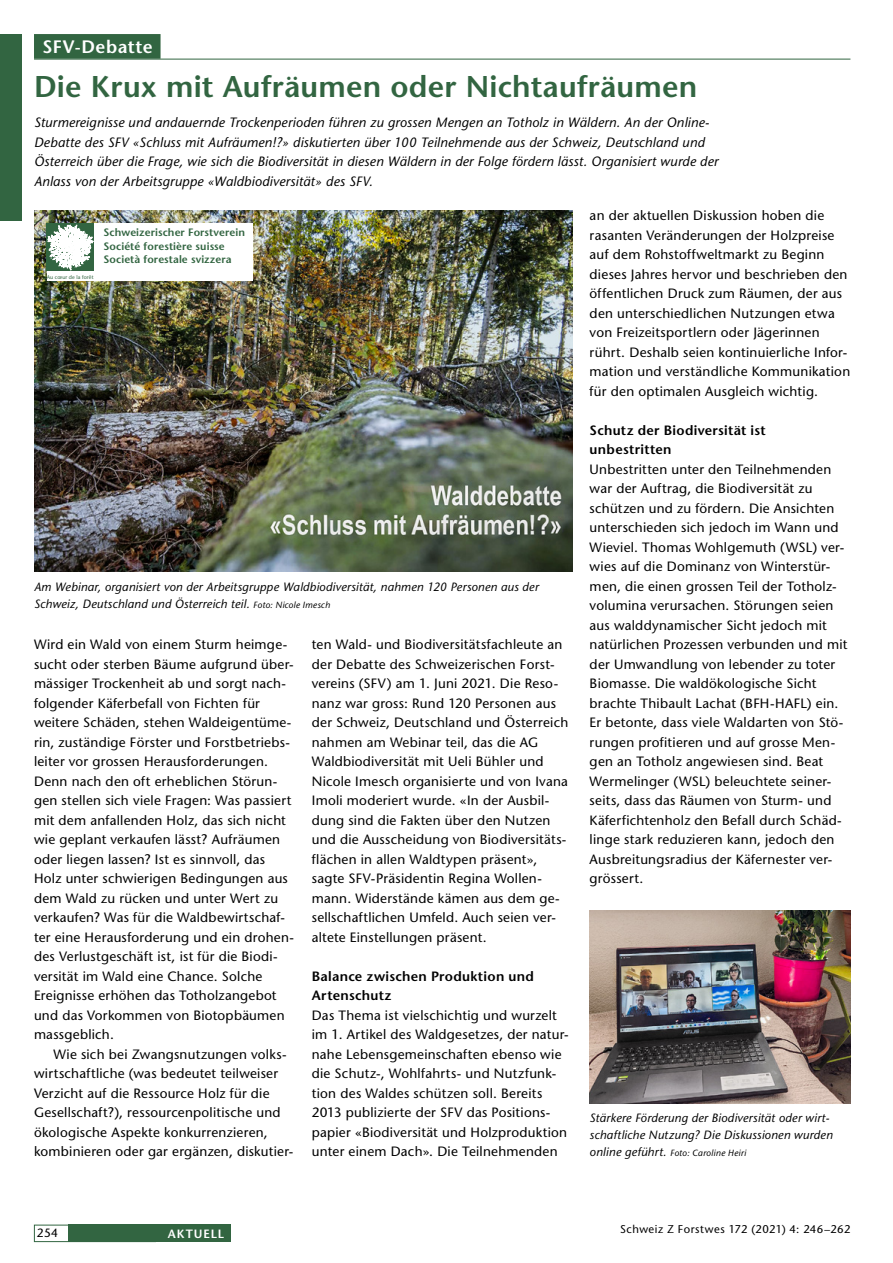
<style>
.page{position:relative;width:893px;height:1263px;background:#fff}
.page>*{position:absolute;margin:0;border:0;box-sizing:border-box;transform-origin:0 0}
.t1{font:600 30px "Stone Sans Std";letter-spacing:.01em;color:#326541}
.t2{font:600 18px "Stone Sans Std";letter-spacing:.025em;color:#fff}
.t3{font:500 13.5px/19.5px "Stone Sans Std";letter-spacing:.02em;color:#000}
.t4{font:italic 500 13.5px/19.5px "Stone Sans Std";letter-spacing:.015em;color:#000}
.t5{font:600 13.5px/19.5px "Stone Sans Std";letter-spacing:.02em;color:#000}
.t6{font:italic 500 12px/17.2px "Stone Sans Std";letter-spacing:.015em;color:#000}
.t7{font:600 12px "Stone Sans Std";letter-spacing:.08em;color:#fff}
.t8{font:500 12px "Stone Sans Std";color:#000}
.t9{font:500 11.25px "Stone Sans Std";letter-spacing:.04em;color:#000}
.t10{font:600 10.65px/13.4px "Stone Sans Std";letter-spacing:.005em;color:#326541}
.t11{font:italic 500 9px "Stone Sans Std";letter-spacing:.025em;color:#000}
.t12{font:500 5.4px "Stone Sans Std";letter-spacing:.01em;color:#326541}
.s1{font-size:9px}
.s2{font-size:12px}
</style>
<div class="page">
<div style="left:0;top:34px;width:21px;height:186px;background:#326541"></div>
<div style="left:34px;top:1225px;width:122px;height:17px;border:1px solid #326541"></div>
<div style="left:68px;top:1225px;width:162px;height:17px;background:#326541"></div>
<div style="left:34px;top:34px;width:127px;height:25px;background:#326541"></div>
<hr style="left:34px;top:59px;width:816px;height:1px;background:#326541">
<img style="left:590px;top:911px;width:260px;height:192px">
<img style="left:34px;top:210px;width:539px;height:361px">
<div style="left:98px;top:224px;width:155px;height:57px;background:#fff"></div>
<div style="left:47px;top:224px;width:52px;height:57px;background:#fff"></div>
<div style="left:47px;top:224px;width:47px;height:47px;background:#326541"></div>
<svg style="left:48px;top:224px;width:45px;height:46px"></svg>
<h2 class="t2" style="left:43px;top:36px;width:112px">SFV-Debatte</h2>
<h1 class="t1" style="left:34px;top:69px;width:665px">Die Krux mit Aufräumen oder Nichtaufräumen</h1>
<p class="t4" style="left:34px;top:113px;width:686px">Sturmereignisse und andauernde Trockenperioden führen zu grossen Mengen an Totholz in Wäldern. An der Online-Debatte des SFV «Schluss mit Aufräumen!?» diskutierten über 100 Teilnehmende aus der Schweiz, Deutschland und Österreich über die Frage, wie sich die Biodiversität in diesen Wäldern in der Folge fördern lässt. Organisiert wurde der Anlass von der Arbeitsgruppe «Waldbiodiversität» des SFV.</p>
<p class="t12" style="left:38px;top:274px;width:48px">Au cœur de la forêt</p>
<p class="t12" style="left:47px;top:274px;width:48px">Au cœur de la forêt</p>
<p class="t10" style="left:104px;top:226px;width:143px">Schweizerischer Forstverein<br>Sociét forestière suisse<br>Società forestale svizzera</p>
<p class="t10" style="left:113px;top:226px;width:143px">Schweizerischer Forstverein<br>Société forestière suisse<br>Società forestale svizzera</p>
<p class="t6" style="left:34px;top:578px;width:506px">Am Webinar, organisiert von der Arbeitsgruppe Waldbiodiversität, nahmen 120 Personen aus der<br>Schweiz, Deutschland und Österreich teil. <span class="s1">Foto: Nicole Imesch</span></p>
<p class="t3" style="left:34px;top:635px;width:261px">Wird ein Wald von einem Sturm heimge&shy;sucht oder sterben Bäume aufgrund über&shy;mässiger Trockenheit ab und sorgt nach&shy;folgender Käferbefall von Fichten für weitere Schäden, stehen Waldeigentüme&shy;rin, zuständige Förster und Forstbetriebs&shy;leiter vor grossen Herausforderungen.<br>Denn nach den oft erheblichen Störun&shy;gen stellen sich viele Fragen: Was passiert mit dem anfallenden Holz, das sich nicht wie geplant verkaufen lässt? Aufräumen oder liegen lassen? Ist es sinnvoll, das Holz unter schwierigen Bedingungen aus dem Wald zu rücken und unter Wert zu verkaufen? Was für die Waldbewirtschaf&shy;ter eine Herausforderung und ein drohen&shy;des Verlustgeschäft ist, ist für die Biodi&shy;versität im Wald eine Chance. Solche Ereignisse erhöhen das Totholzangebot und das Vorkommen von Biotopbäumen massgeblich.</p>
<p class="t3" style="left:34px;top:1044px;width:261px;text-indent:19px">Wie sich bei Zwangsnutzungen volks&shy;wirtschaftliche (was bedeutet teilweiser Verzicht auf die Ressource Holz für die Gesellschaft?), ressourcenpolitische und ökologische Aspekte konkurrenzieren, kombinieren oder gar ergänzen, diskutier-</p>
<p class="t3" style="left:312px;top:635px;width:258px">ten Wald- und Biodiversitätsfachleute an der Debatte des Schweizerischen Forst&shy;vereins (SFV) am 1. Juni 2021. Die Reso&shy;nanz war gross: Rund 120 Personen aus der Schweiz, Deutschland und Österreich nahmen am Webinar teil, das die AG Waldbiodiversität mit Ueli Bühler und Nicole Imesch organisierte und von Ivana Imoli moderiert wurde. «In der Ausbil&shy;dung sind die Fakten über den Nutzen und die Ausscheidung von Biodiversitäts&shy;flächen in allen Waldtypen präsent», sagte SFV-Präsidentin Regina Wollen&shy;mann. Widerstände kämen aus dem ge&shy;sellschaftlichen Umfeld. Auch seien ver&shy;altete Einstellungen präsent.</p>
<p class="t5" style="left:312px;top:966px;width:224px">Balance zwischen Produktion und<br>Artenschutz</p>
<p class="t3" style="left:312px;top:1005px;width:258px">Das Thema ist vielschichtig und wurzelt im 1. Artikel des Waldgesetzes, der natur&shy;nahe Lebensgemeinschaften ebenso wie die Schutz-, Wohlfahrts- und Nutzfunk&shy;tion des Waldes schützen soll. Bereits 2013 publizierte der SFV das Positions&shy;papier «Biodiversität und Holzproduktion unter einem Dach». Die Teilnehmenden</p>
<p class="t3" style="left:590px;top:206px;width:262px">an der aktuellen Diskussion hoben die rasanten Veränderungen der Holzpreise auf dem Rohstoffweltmarkt zu Beginn dieses Jahres hervor und beschrieben den öffentlichen Druck zum Räumen, der aus den unterschiedlichen Nutzungen etwa von Freizeitsportlern oder Jägerinnen rührt. Deshalb seien kontinuierliche Infor&shy;mation und verständliche Kommunikation für den optimalen Ausgleich wichtig.</p>
<p class="t5" style="left:590px;top:420px;width:178px">Schutz der Biodiversität ist unbestritten</p>
<p class="t3" style="left:590px;top:459px;width:259px">Unbestritten unter den Teilnehmenden war der Auftrag, die Biodiversität zu schützen und zu fördern. Die Ansichten unterschieden sich jedoch im Wann und Wieviel. Thomas Wohlgemuth (WSL) ver&shy;wies auf die Dominanz von Winterstür&shy;men, die einen grossen Teil der Totholz&shy;volumina verursachen. Störungen seien aus walddynamischer Sicht jedoch mit natürlichen Prozessen verbunden und mit der Umwandlung von lebender zu toter Biomasse. Die waldökologische Sicht brachte Thibault Lachat (BFH-HAFL) ein.<br>Er betonte, dass viele Waldarten von Stö&shy;rungen profitieren und auf grosse Men&shy;gen an Totholz angewiesen sind. Beat Wermelinger (WSL) beleuchtete seiner&shy;seits, dass das Räumen von Sturm- und Käferfichtenholz den Befall durch Schäd&shy;linge stark reduzieren kann, jedoch den Ausbreitungsradius der Käfernester ver&shy;grössert.</p>
<p class="t6" style="left:590px;top:1109px;width:245px">Stärkere Förderung der Biodiversität oder wirt&shy;schaftliche Nutzung? Die Diskussionen wurden</p>
<p class="t11" style="left:590px;top:1147px;width:158px"><span class="s2">online geführt.</span> Foto: Caroline Heiri</p>
<p class="t8" style="left:37px;top:1226px;width:23px">254</p>
<p class="t7" style="left:168px;top:1226px;width:58px">AKTUELL</p>
<p class="t9" style="left:620px;top:1222px;width:232px">Schweiz Z Forstwes 172 (2021) 4: 246–262</p>
</div>
